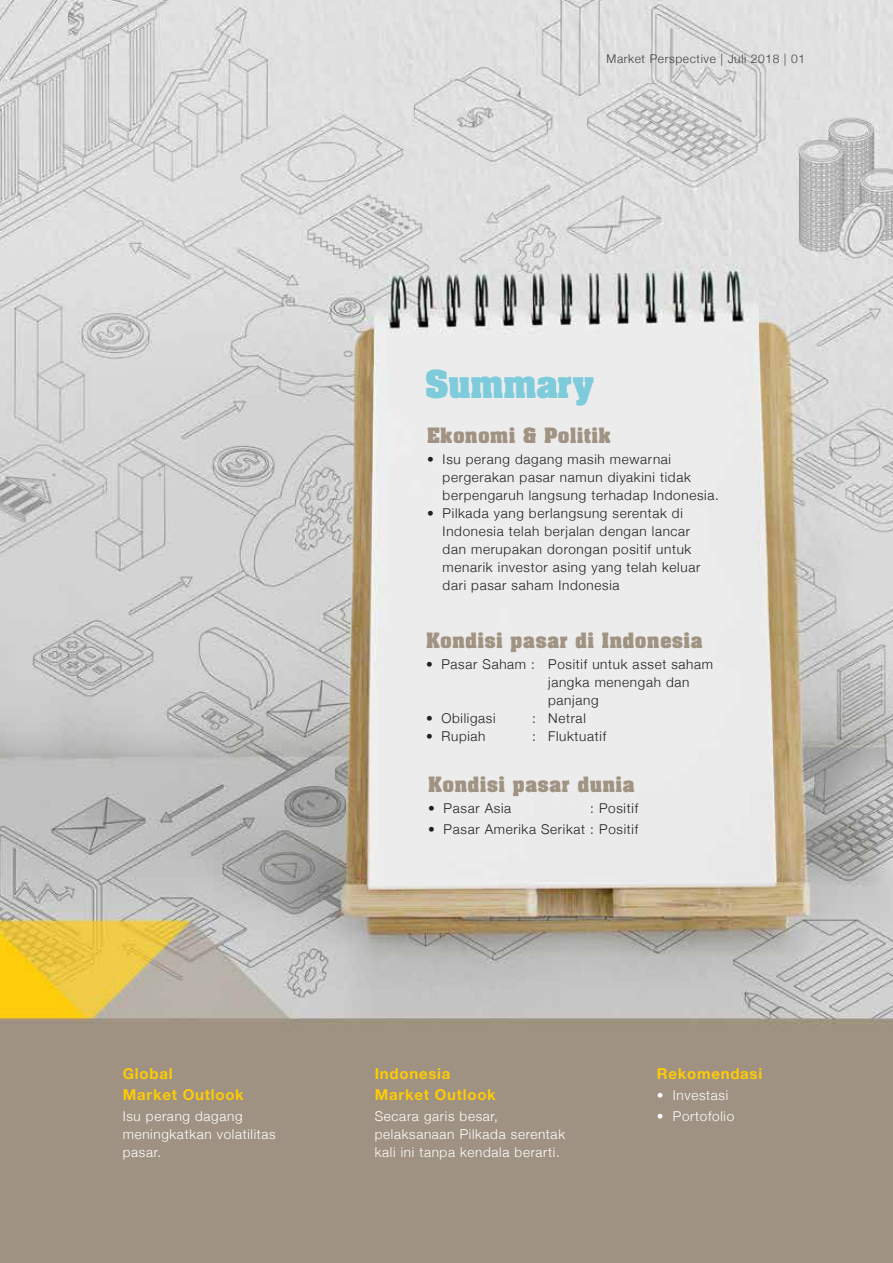
<style>
.page{position:relative;width:893px;height:1263px;background:#fff}
.page>*{position:absolute;margin:0;border:0;box-sizing:border-box;transform-origin:0 0}
.t1{font:700 33px "Aachen";color:#7dcbdb}
.t2{font:700 18px "Aachen";letter-spacing:.05em;color:#a09382}
.t3{font:700 15px/21px "Helvetica Neue";letter-spacing:.05em;color:#ffcb05}
.t4{font:300 13.5px/18px "Helvetica Neue";letter-spacing:.05em;color:#231f20}
.t5{font:300 13.5px/18px "Helvetica Neue";letter-spacing:.05em;color:#fff}
.t6{font:300 12px "Helvetica Neue";letter-spacing:.05em;color:#414042}
</style>
<div class="page">
<img style="left:0;top:0;width:893px;height:1263px">
<p class="t6" style="left:607px;top:49px;width:200px">Market Perspective | Juli 2018 | 01</p>
<p class="t3" style="left:123px;top:1064px;width:123px">Global<br>Market Outlook</p>
<p class="t5" style="left:123px;top:1106px;width:155px">Isu perang dagang meningkatkan volatilitas pasar.</p>
<h1 class="t1" style="left:425px;top:359px;width:169px">Summary</h1>
<h2 class="t2" style="left:427px;top:422px;width:185px">Ekonomi &amp; Politik</h2>
<p class="t4" style="left:443px;top:449px;width:278px;text-indent:-15px">• Isu perang dagang masih mewarnai pergerakan pasar namun diyakini tidak berpengaruh langsung terhadap Indonesia.</p>
<p class="t4" style="left:443px;top:503px;width:259px;text-indent:-15px">• Pilkada yang berlangsung serentak di Indonesia telah berjalan dengan lancar dan merupakan dorongan positif untuk menarik investor asing yang telah keluar dari pasar saham Indonesia</p>
<h2 class="t2" style="left:426px;top:627px;width:278px">Kondisi pasar di Indonesia</h2>
<p class="t4" style="left:548px;top:654px;width:166px;text-indent:-122px">• Pasar Saham : Positif untuk asset saham jangka menengah dan panjang</p>
<p class="t4" style="left:426px;top:708px;width:71px">• Obiligasi</p>
<p class="t4" style="left:532px;top:708px;width:55px">: Netral</p>
<p class="t4" style="left:426px;top:726px;width:61px">• Rupiah</p>
<p class="t4" style="left:532px;top:726px;width:76px">: Fluktuatif</p>
<h2 class="t2" style="left:428px;top:771px;width:208px">Kondisi pasar dunia</h2>
<p class="t4" style="left:428px;top:798px;width:84px">• Pasar Asia</p>
<p class="t4" style="left:590px;top:798px;width:49px">: Positif</p>
<p class="t4" style="left:428px;top:819px;width:211px">• Pasar Amerika Serikat : Positif</p>
<p class="t3" style="left:375px;top:1064px;width:123px">Indonesia<br>Market Outlook</p>
<p class="t5" style="left:375px;top:1106px;width:192px">Secara garis besar, pelaksanaan Pilkada serentak kali ini tanpa kendala berarti.</p>
<p class="t3" style="left:657px;top:1064px;width:107px">Rekomendasi</p>
<p class="t5" style="left:657px;top:1085px;width:73px">• Investasi</p>
<p class="t5" style="left:657px;top:1106px;width:79px">• Portofolio</p>
</div>
